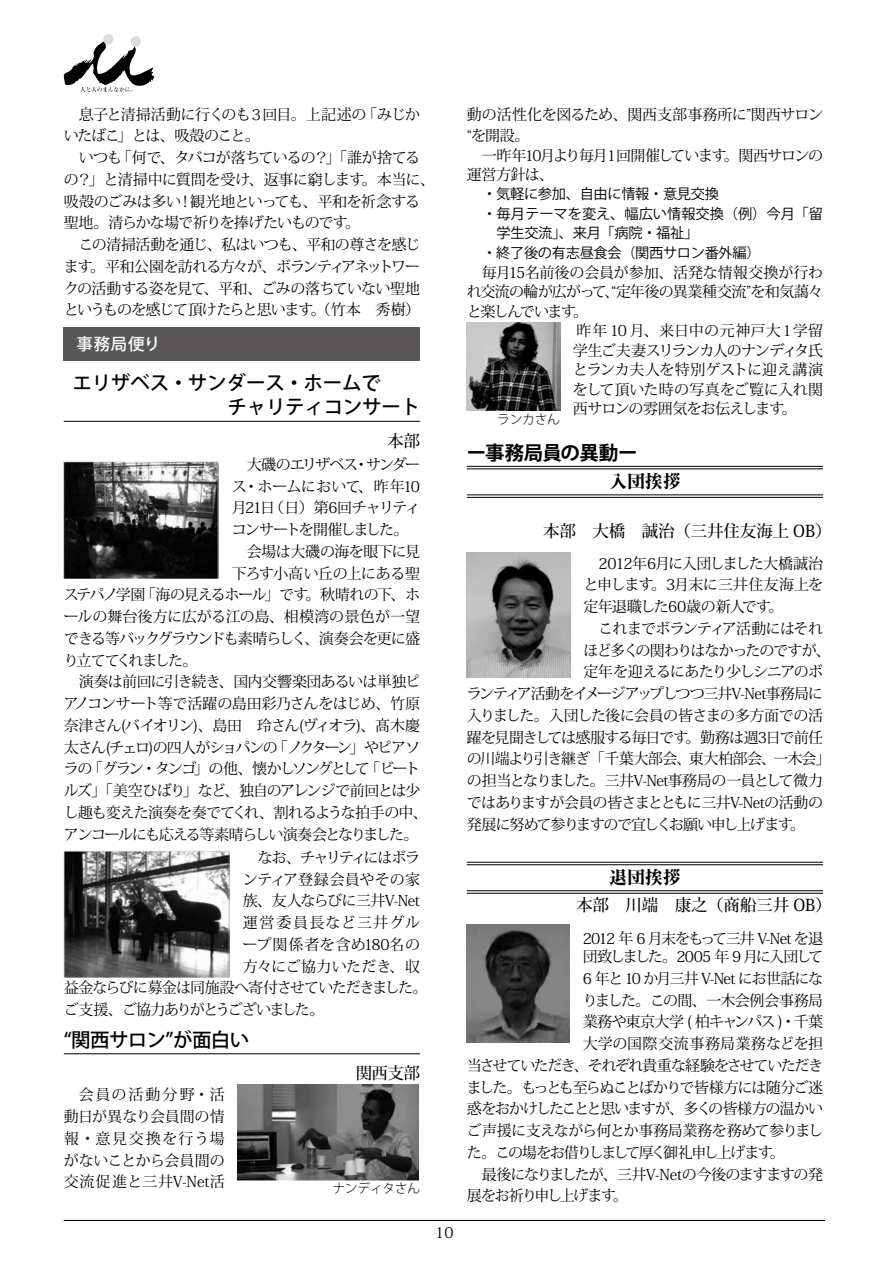
<style>
.page{position:relative;width:893px;height:1263px;background:#fff}
.page>*{position:absolute;margin:0;border:0;box-sizing:border-box;transform-origin:0 0}
.t1{font:500 19.5px/24.5px "Koz Go Pro";letter-spacing:-.015em;color:#000;text-align:right}
.t2{font:500 19.5px "Koz Go Pro";letter-spacing:-.035em;color:#000}
.t3{font:700 19.5px "Koz Go Pro";letter-spacing:-.035em;color:#000}
.t4{font:800 18px "Ryumin Pr 6 N";letter-spacing:-.005em;color:#000}
.t5{font:500 16.5px "Koz Min Pro";letter-spacing:-.005em;color:#000}
.t6{font:500 16.5px "Koz Go Pro";letter-spacing:.035em;color:#fff}
.t7{font:15px/21.8px "Koz Min Pro";letter-spacing:-.055em;color:#000;text-align:justify}
.t8{font:15px/19.5px "Koz Min Pro";letter-spacing:-.085em;color:#000}
.t9{font:15px "Koz Min Pro";letter-spacing:-.105em;color:#000}
.t10{font:15px "Koz Min Pro";letter-spacing:-.08em;color:#000}
.t11{font:15px "Koz Min Pro";letter-spacing:-.035em;color:#000}
.t12{font:15px/18.6px "Koz Min Pro";letter-spacing:-.1em;color:#000}
.t13{font:15px "Koz Min Pro";letter-spacing:-.115em;color:#000}
.t14{font:15px "Koz Min Pro";letter-spacing:-.005em;color:#000}
.t15{font:15px/21.8px "Koz Min Pro";letter-spacing:-.01em;color:#000}
.t16{font:15px "Koz Min Pro";letter-spacing:-.09em;color:#000}
.t17{font:15px "Koz Min Pro";letter-spacing:-.135em;color:#000}
.t18{font:15px "Koz Min Pro";letter-spacing:-.075em;color:#000}
.t19{font:15px "Koz Min Pro";letter-spacing:-.095em;color:#000}
.t20{font:15px "Koz Min Pro";letter-spacing:.015em;color:#000}
.t21{font:15px "Koz Min Pro";letter-spacing:-.125em;color:#000}
.t22{font:15px "Koz Min Pro";letter-spacing:-.03em;color:#000}
.t23{font:15px "Koz Min Pro";letter-spacing:.01em;color:#000}
.t24{font:15px "Koz Min Pro";letter-spacing:.085em;color:#000}
.t25{font:14.85px "Koz Min Pro";color:#000}
.t26{font:14.25px "Koz Go Pro";letter-spacing:-.025em;color:#000}
.t27{font:14.25px "Koz Go Pro";color:#000}
.t28{font:300 12.75px "Koz Go Pro";letter-spacing:-.02em;color:#000}
</style>
<div class="page">
<svg style="left:64px;top:34px;width:90px;height:58px"></svg>
<div style="left:64px;top:327px;width:356px;height:34px;background:#595757"></div>
<hr style="left:64px;top:421px;width:356px;height:1px;background:#000">
<hr style="left:64px;top:1053px;width:356px;height:1px;background:#000">
<img style="left:64px;top:462px;width:155px;height:116px">
<img style="left:64px;top:851px;width:166px;height:126px">
<img style="left:237px;top:1085px;width:182px;height:95px">
<hr style="left:467px;top:466px;width:356px;height:1px;background:#000">
<hr style="left:467px;top:469px;width:356px;height:1px;background:#000">
<hr style="left:467px;top:495px;width:356px;height:1px;background:#000">
<hr style="left:467px;top:497px;width:356px;height:1px;background:#000">
<hr style="left:467px;top:862px;width:356px;height:1px;background:#000">
<hr style="left:467px;top:864px;width:356px;height:1px;background:#000">
<hr style="left:467px;top:890px;width:356px;height:1px;background:#000">
<hr style="left:467px;top:893px;width:356px;height:1px;background:#000">
<img style="left:467px;top:322px;width:93px;height:88px">
<img style="left:467px;top:552px;width:104px;height:125px">
<img style="left:467px;top:924px;width:103px;height:118px">
<hr style="left:64px;top:1220px;width:761px;height:1px;background:#000">
<p class="t7" style="left:64px;top:103px;width:358px;text-indent:15px">息子と清掃活動に行くのも３回目。上記述の「みじかいたばこ」とは、吸殻のこと。</p>
<p class="t7" style="left:64px;top:146px;width:373px;text-align:left;text-indent:15px">いつも「何で、タバコが落ちているの？」「誰が捨てるの？」と清掃中に質問を受け、返事に窮します。本当に、吸殻のごみは多い！観光地といっても、平和を祈念する聖地。清らかな場で祈りを捧げたいものです。</p>
<p class="t7" style="left:64px;top:233px;width:358px;text-indent:15px">この清掃活動を通じ、私はいつも、平和の尊さを感じます。平和公園を訪れる方々が、ボランティアネットワークの活動する姿を見て、平和、ごみの落ちていない聖地というものを感じて頂けたらと思います。（竹本　秀樹）</p>
<p class="t6" style="left:77px;top:333px;width:85px">事務局便り</p>
<h1 class="t1" style="left:73px;top:371px;width:349px">エリザベス・サンダース・ホームで　　　　　チャリティコンサート</h1>
<p class="t5" style="left:387px;top:429px;width:34px">本部</p>
<p class="t9" style="left:247px;top:454px;width:175px">大磯のエリザベス・サンダー</p>
<p class="t15" style="left:232px;top:475px;width:190px">ス・ホームにおいて、昨年10</p>
<p class="t12" style="left:232px;top:498px;width:190px">月21日（日）第6回チャリティ</p>
<p class="t21" style="left:232px;top:519px;width:178px">コンサートを開催しました。</p>
<p class="t11" style="left:247px;top:541px;width:175px">会場は大磯の海を眼下に見</p>
<p class="t22" style="left:232px;top:562px;width:190px">下ろす小高い丘の上にある聖</p>
<p class="t16" style="left:64px;top:584px;width:358px">ステパノ学園「海の見えるホール」です。秋晴れの下、ホ</p>
<p class="t14" style="left:64px;top:606px;width:358px">ールの舞台後方に広がる江の島、相模湾の景色が一望</p>
<p class="t10" style="left:64px;top:628px;width:358px">できる等バックグラウンドも素晴らしく、演奏会を更に盛</p>
<p class="t17" style="left:64px;top:649px;width:135px">り立ててくれました。</p>
<p class="t7" style="left:79px;top:670px;width:343px">演奏は前回に引き続き、国内交響楽団あるいは単独ピ</p>
<p class="t11" style="left:64px;top:693px;width:358px">アノコンサート等で活躍の島田彩乃さんをはじめ、竹原</p>
<p class="t7" style="left:64px;top:714px;width:358px">奈津さん(バイオリン)、島田　玲さん(ヴィオラ)、髙木慶</p>
<p class="t13" style="left:64px;top:736px;width:358px">太さん(チェロ)の四人がショパンの「ノクターン」やピアソ</p>
<p class="t17" style="left:64px;top:758px;width:358px">ラの「グラン・タンゴ」の他、懐かしソングとして「ビート</p>
<p class="t8" style="left:64px;top:780px;width:358px">ルズ」「美空ひばり」など、独自のアレンジで前回とは少</p>
<p class="t7" style="left:64px;top:801px;width:365px">し趣も変えた演奏を奏でてくれ、割れるような拍手の中、</p>
<p class="t19" style="left:64px;top:823px;width:356px">アンコールにも応える等素晴らしい演奏会となりました。</p>
<p class="t16" style="left:258px;top:847px;width:164px">なお、チャリティにはボラ</p>
<p class="t14" style="left:243px;top:868px;width:179px">ンティア登録会員やその家</p>
<p class="t7" style="left:243px;top:889px;width:179px">族、友人ならびに三井V-Net</p>
<p class="t24" style="left:243px;top:912px;width:179px">運営委員長など三井グル</p>
<p class="t23" style="left:243px;top:934px;width:179px">ープ関係者を含め180名の</p>
<p class="t14" style="left:243px;top:955px;width:179px">方々にご協力いただき、収</p>
<p class="t7" style="left:64px;top:976px;width:365px">益金ならびに募金は同施設へ寄付させていただきました。</p>
<p class="t9" style="left:64px;top:999px;width:262px">ご支援、ご協力ありがとうございました。</p>
<h1 class="t2" style="left:64px;top:1027px;width:187px">“関西サロン”が面白い</h1>
<p class="t5" style="left:356px;top:1061px;width:66px">関西支部</p>
<p class="t7" style="left:64px;top:1083px;width:162px;text-indent:15px">会員の活動分野・活動日が異なり会員間の情報・意見交換を行う場がないことから会員間の交流促進と三井V-Net活</p>
<p class="t28" style="left:332px;top:1180px;width:89px">ナンディタさん</p>
<p class="t25" style="left:435px;top:1222px;width:20px">10</p>
<p class="t15" style="left:467px;top:103px;width:358px">動の活性化を図るため、関西支部事務所に”関西サロン“を開設。</p>
<p class="t8" style="left:467px;top:145px;width:358px;text-indent:15px">一昨年10月より毎月１回開催しています。関西サロンの運営方針は、</p>
<p class="t26" style="left:482px;top:185px;width:238px">・気軽に参加、自由に情報・意見交換</p>
<p class="t27" style="left:482px;top:204px;width:342px">・毎月テーマを変え、幅広い情報交換（例）今月「留</p>
<p class="t26" style="left:497px;top:224px;width:203px">学生交流」、来月「病院・福祉」</p>
<p class="t26" style="left:482px;top:243px;width:280px">・終了後の有志昼食会（関西サロン番外編）</p>
<p class="t7" style="left:467px;top:262px;width:358px;line-height:19.5px;text-indent:15px">毎月15名前後の会員が参加、活発な情報交換が行われ交流の輪が広がって、“定年後の異業種交流”を和気藹々と楽しんでいます。</p>
<p class="t7" style="left:573px;top:320px;width:252px;line-height:19.6px">昨年 10 月、来日中の元神戸大１学留学生ご夫妻スリランカ人のナンディタ氏とランカ夫人を特別ゲストに迎え講演をして頂いた時の写真をご覧に入れ関西サロンの雰囲気をお伝えします。</p>
<h1 class="t3" style="left:467px;top:440px;width:172px">ー事務局員の異動ー</h1>
<p class="t4" style="left:609px;top:467px;width:73px">入団挨拶</p>
<p class="t5" style="left:543px;top:519px;width:290px">本部　大橋　誠治（三井住友海上 OB）</p>
<p class="t7" style="left:584px;top:552px;width:241px;text-indent:15px">2012年6月に入団しました大橋誠治と申します。3月末に三井住友海上を定年退職した60歳の新人です。</p>
<p class="t7" style="left:599px;top:617px;width:226px">これまでボランティア活動にはそれ</p>
<p class="t10" style="left:584px;top:639px;width:248px">ほど多くの関わりはなかったのですが、</p>
<p class="t7" style="left:584px;top:660px;width:241px">定年を迎えるにあたり少しシニアのボ</p>
<p class="t18" style="left:467px;top:683px;width:358px">ランティア活動をイメージアップしつつ三井V-Net事務局に</p>
<p class="t7" style="left:467px;top:704px;width:358px">入りました。入団した後に会員の皆さまの多方面での活</p>
<p class="t7" style="left:467px;top:726px;width:358px">躍を見聞きしては感服する毎日です。勤務は週3日で前任</p>
<p class="t7" style="left:467px;top:747px;width:365px">の川端より引き継ぎ「千葉大部会、東大柏部会、一木会」</p>
<p class="t7" style="left:467px;top:769px;width:358px">の担当となりました。三井V-Net事務局の一員として微力</p>
<p class="t7" style="left:467px;top:791px;width:358px">ではありますが会員の皆さまとともに三井V-Netの活動の</p>
<p class="t8" style="left:467px;top:814px;width:340px">発展に努めて参りますので宜しくお願い申し上げます。</p>
<p class="t4" style="left:609px;top:863px;width:73px">退団挨拶</p>
<p class="t5" style="left:576px;top:893px;width:257px">本部　川端　康之（商船三井 OB）</p>
<p class="t12" style="left:583px;top:928px;width:242px">2012 年 6 月末をもって三井 V-Net を退団致しました。2005 年 9 月に入団して</p>
<p class="t10" style="left:583px;top:968px;width:242px">6 年と10 か月三井 V-Net にお世話にな</p>
<p class="t7" style="left:583px;top:989px;width:242px">りました。この間、一木会例会事務局</p>
<p class="t7" style="left:583px;top:1010px;width:242px">業務や東京大学 ( 柏キャンパス )・千葉</p>
<p class="t20" style="left:583px;top:1033px;width:242px">大学の国際交流事務局業務などを担</p>
<p class="t8" style="left:467px;top:1055px;width:358px">当させていただき、それぞれ貴重な経験をさせていただき</p>
<p class="t9" style="left:467px;top:1076px;width:358px">ました。もっとも至らぬことばかりで皆様方には随分ご迷</p>
<p class="t8" style="left:467px;top:1098px;width:358px">惑をおかけしたことと思いますが、多くの皆様方の温かい</p>
<p class="t11" style="left:467px;top:1120px;width:358px">ご声援に支えながら何とか事務局業務を務めて参りまし</p>
<p class="t13" style="left:467px;top:1142px;width:319px">た。この場をお借りしまして厚く御礼申し上げます。</p>
<p class="t7" style="left:482px;top:1163px;width:343px">最後になりましたが、三井V-Netの今後のますますの発</p>
<p class="t9" style="left:467px;top:1185px;width:163px">展をお祈り申し上げます。</p>
<p class="t28" style="left:497px;top:411px;width:64px">ランカさん</p>
</div>
